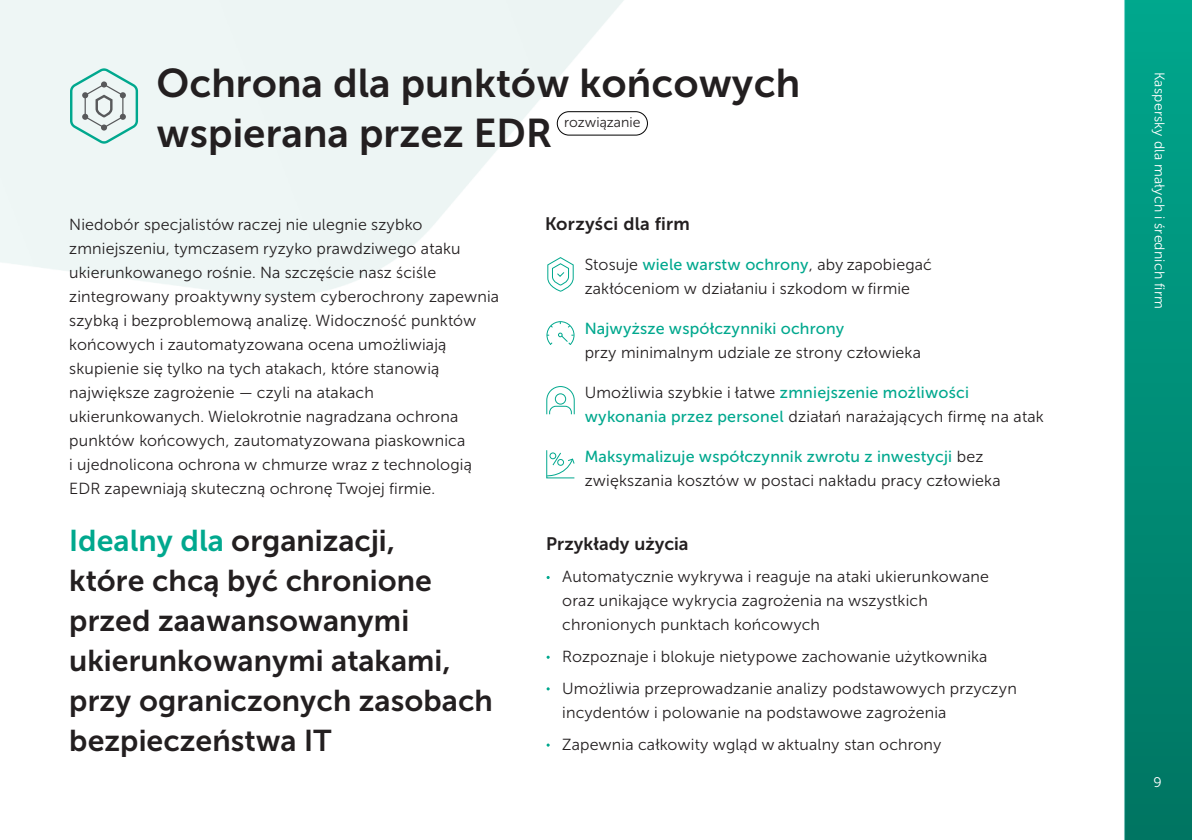
<style>
.page{position:relative;width:1192px;height:840px;background:#fff}
.page>*{position:absolute;margin:0;border:0;box-sizing:border-box;transform-origin:0 0}
.t1{font:40px/50px "Museo Sans Cyrl 700";color:#231f20}
.t2{font:30px/40px "Museo Sans Cyrl 700";color:#231f20}
.t3{font:18px "Museo Sans Cyrl 700";color:#231f20}
.t4{font:16px/24px "Museo Sans Cyrl 300";letter-spacing:.01em;color:#231f20}
.t5{font:16px "Museo Sans Cyrl 500";letter-spacing:.01em;color:#00a88e}
.t6{font:14px "Museo Sans Cyrl 300";letter-spacing:.015em;color:#fff}
.t7{font:14px "Museo Sans Cyrl 300";color:#231f20}
.s1{color:#00a88e}
.s2{font-family:"Museo Sans Cyrl 500";color:#00a88e}
.s3{font-family:"Museo Sans Cyrl 300";color:#231f20}
</style>
<div class="page">
<img style="left:1px;top:0;width:1190px;height:839px">
<div style="left:557px;top:111px;width:91px;height:25px;border:1px solid #000;border-radius:12px"></div>
<svg style="left:546px;top:576px;width:4px;height:3px"></svg>
<svg style="left:546px;top:656px;width:4px;height:3px"></svg>
<svg style="left:546px;top:687px;width:4px;height:3px"></svg>
<svg style="left:546px;top:744px;width:4px;height:3px"></svg>
<svg style="left:546px;top:386px;width:29px;height:29px"></svg>
<svg style="left:546px;top:321px;width:29px;height:25px"></svg>
<svg style="left:547px;top:256px;width:27px;height:36px"></svg>
<svg style="left:546px;top:449px;width:29px;height:30px"></svg>
<svg style="left:70px;top:68px;width:68px;height:76px;background:#c8e0dd"></svg>
<h1 class="t1" style="left:157px;top:62px;width:645px">Ochrona dla punktów końcowych wspierana przez EDR</h1>
<p class="t7" style="left:564px;top:117px;width:78px">rozwiązanie</p>
<p class="t4" style="left:69px;top:214px;width:431px">Niedobór specjalistów raczej nie ulegnie szybko zmniejszeniu, tymczasem ryzyko prawdziwego ataku ukierunkowanego rośnie. Na szczęście nasz ściśle zintegrowany proaktywny system cyberochrony zapewnia szybką i bezproblemową analizę. Widoczność punktów końcowych i zautomatyzowana ocena umożliwiają skupienie się tylko na tych atakach, które stanowią największe zagrożenie — czyli na atakach ukierunkowanych. Wielokrotnie nagradzana ochrona punktów końcowych, zautomatyzowana piaskownica<br>i ujednolicona ochrona w chmurze wraz z technologią EDR zapewniają skuteczną ochronę Twojej firmie.</p>
<h2 class="t2" style="left:69px;top:524px;width:425px"><span class="s1">Idealny dla</span> organizacji,<br>które chcą być chronione przed zaawansowanymi ukierunkowanymi atakami, przy ograniczonych zasobach bezpieczeństwa IT</h2>
<p class="t3" style="left:545px;top:217px;width:147px">Korzyści dla firm</p>
<p class="t4" style="left:585px;top:254px;width:349px">Stosuje <span class="s2">wiele warstw ochrony</span>, aby zapobiegać zakłóceniom w działaniu i szkodom w firmie</p>
<p class="t5" style="left:585px;top:322px;width:261px">Najwyższe współczynniki ochrony</p>
<p class="t4" style="left:585px;top:342px;width:338px">przy minimalnym udziale ze strony człowieka</p>
<p class="t4" style="left:585px;top:382px;width:461px">Umożliwia szybkie i łatwe <span class="s2">zmniejszenie możliwości wykonania przez personel</span> działań narażających firmę na atak</p>
<p class="t5" style="left:585px;top:450px;width:400px">Maksymalizuje współczynnik zwrotu z inwestycji <span class="s3">bez</span></p>
<p class="t4" style="left:585px;top:470px;width:417px">zwiększania kosztów w postaci nakładu pracy człowieka</p>
<p class="t3" style="left:546px;top:537px;width:144px">Przykłady użycia</p>
<p class="t4" style="left:562px;top:566px;width:428px">Automatycznie wykrywa i reaguje na ataki ukierunkowane oraz unikające wykrycia zagrożenia na wszystkich chronionych punktach końcowych</p>
<p class="t4" style="left:562px;top:642px;width:456px;line-height:32px">Rozpoznaje i blokuje nietypowe zachowanie użytkownika<br>Umożliwia przeprowadzanie analizy podstawowych przyczyn</p>
<p class="t4" style="left:562px;top:698px;width:386px;line-height:32px">incydentów i polowanie na podstawowe zagrożenia<br>Zapewnia całkowity wgląd w aktualny stan ochrony</p>
<p class="t6" style="left:1165px;top:72px;width:238px;rotate:90deg">Kaspersky dla małych i średnich firm</p>
<p class="t6" style="left:1153px;top:776px;width:10px">9</p>
</div>
